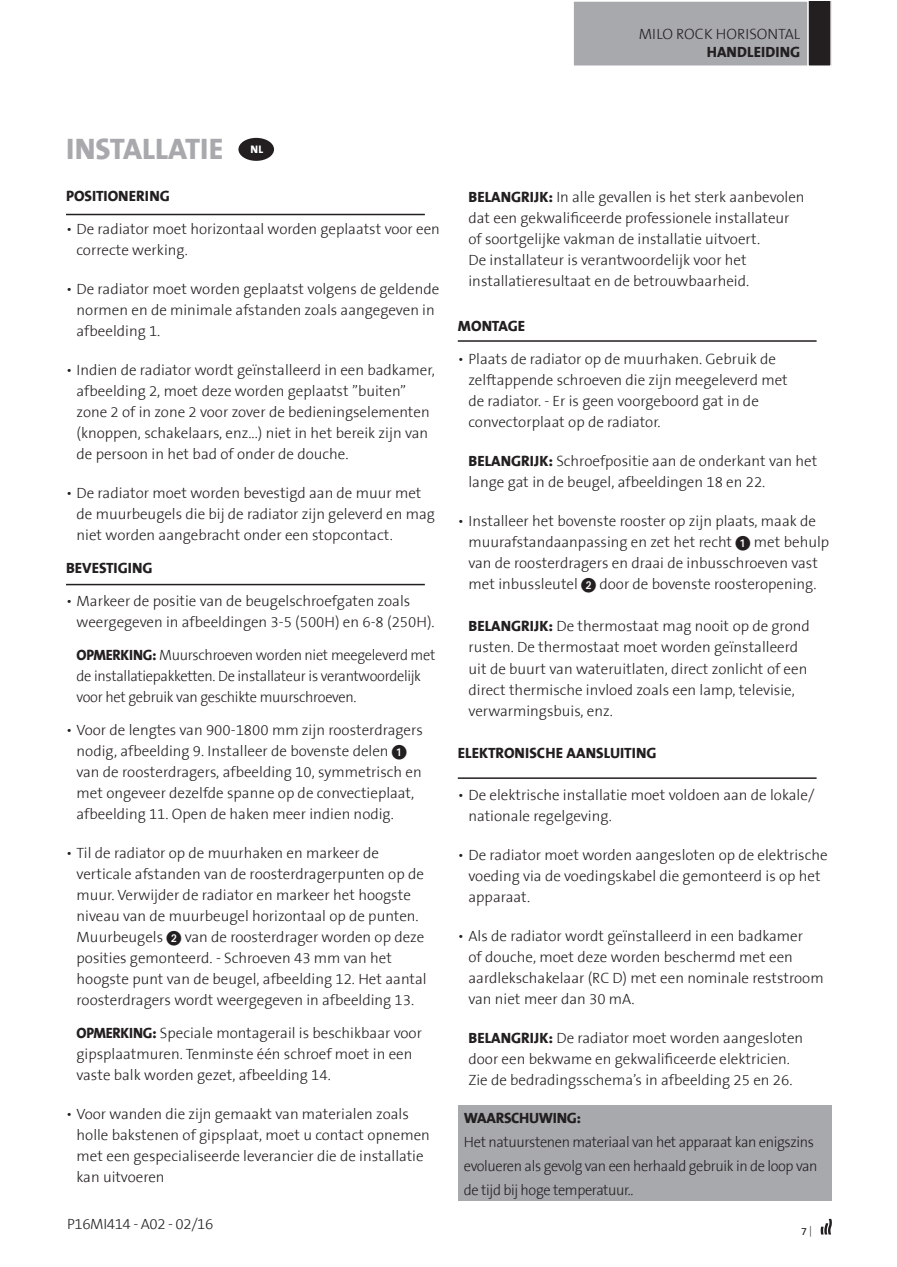
<style>
.page{position:relative;width:897px;height:1267px;background:#fff}
.page>*{position:absolute;margin:0;border:0;box-sizing:border-box;transform-origin:0 0}
.t1{font:800 30px "The Sans B8";color:#a8a9ad}
.t2{font:300 15px/21px "The Sans B3";color:#231f20}
.t3{font:300 15px/21px "The Sans B3";letter-spacing:-.02em;color:#231f20;scale:.96 1}
.t4{font:300 15px/24px "The Sans B3";letter-spacing:-.025em;color:#231f20;scale:.96 1}
.t5{font:800 15px "The Sans B8";color:#231f20}
.t6{font:300 15px "The Sans B3";letter-spacing:-.025em;color:#231f20}
.t7{font:800 15px "The Sans B8";letter-spacing:-.025em;color:#231f20}
.t8{font:800 11.1px "The Sans B8";color:#fff}
.t9{font:10.5px "The Sans B5 Plain";color:#231f20}
.s1{font-family:"The Sans B8";font-weight:800}
.s2{font-family:"The Sans B3";font-weight:300}
</style>
<div class="page">
<svg style="left:573px;top:2px;width:259px;height:64px;background:#9e9fa3"></svg>
<div style="left:458px;top:1105px;width:373px;height:95px;background:#a8a9ad"></div>
<hr style="left:66px;top:214px;width:359px;height:1px;background:#231f20">
<hr style="left:66px;top:584px;width:359px;height:1px;background:#231f20">
<hr style="left:457px;top:777px;width:359px;height:1px;background:#231f20">
<hr style="left:457px;top:340px;width:359px;height:2px;background:#231f20">
<svg style="left:820px;top:1218px;width:11px;height:16px"></svg>
<div style="left:238px;top:138px;width:36px;height:23px;background:#231f20;border-radius:50%"></div>
<p class="t2" style="left:638px;top:24px;width:163px">MILO ROCK HORISONTAL</p>
<p class="t5" style="left:706px;top:44px;width:95px">HANDLEIDING</p>
<h1 class="t1" style="left:66px;top:133px;width:159px">INSTALLATIE</h1>
<p class="t5" style="left:66px;top:188px;width:105px">POSITIONERING</p>
<p class="t2" style="left:76px;top:219px;width:365px;text-indent:-10px">• De radiator moet horizontaal worden geplaatst voor een correcte werking.</p>
<p class="t2" style="left:76px;top:279px;width:364px;text-indent:-10px">• De radiator moet worden geplaatst volgens de geldende normen en de minimale afstanden zoals aangegeven in afbeelding 1.</p>
<p class="t2" style="left:76px;top:360px;width:360px;text-indent:-10px">• Indien de radiator wordt geïnstalleerd in een badkamer, afbeelding 2, moet deze worden geplaatst ”buiten” zone 2 of in zone 2 voor zover de bedieningselementen (knoppen, schakelaars, enz...) niet in het bereik zijn van de persoon in het bad of onder de douche.</p>
<p class="t2" style="left:76px;top:483px;width:360px;text-indent:-10px">• De radiator moet worden bevestigd aan de muur met de muurbeugels die bij de radiator zijn geleverd en mag niet worden aangebracht onder een stopcontact.</p>
<p class="t5" style="left:66px;top:560px;width:88px">BEVESTIGING</p>
<p class="t2" style="left:76px;top:591px;width:359px;text-indent:-10px">• Markeer de positie van de beugelschroefgaten zoals weergegeven in afbeeldingen 3-5 (500H) en 6-8 (250H).</p>
<p class="t3" style="left:76px;top:645px;width:375px"><span class="s1">OPMERKING:</span> Muurschroeven worden niet meegeleverd met de installatiepakketten. De installateur is verantwoordelijk voor het gebruik van geschikte muurschroeven.</p>
<p class="t2" style="left:76px;top:720px;width:348px;text-indent:-10px">• Voor de lengtes van 900-1800 mm zijn roosterdragers nodig, afbeelding 9. Installeer de bovenste delen<br>van de roosterdragers, afbeelding 10, symmetrisch en met ongeveer dezelfde spanne op de convectieplaat, afbeelding 11. Open de haken meer indien nodig.</p>
<p class="t2" style="left:76px;top:843px;width:349px;text-indent:-10px">• Til de radiator op de muurhaken en markeer de verticale afstanden van de roosterdragerpunten op de muur. Verwijder de radiator en markeer het hoogste niveau van de muurbeugel horizontaal op de punten.<br>Muurbeugels</p>
<p class="t8" style="left:250px;top:144px;width:14px">NL</p>
<p class="t2" style="left:76px;top:927px;width:351px;text-indent:108px">van de roosterdrager worden op deze posities gemonteerd. - Schroeven 43 mm van het hoogste punt van de beugel, afbeelding 12. Het aantal roosterdragers wordt weergegeven in afbeelding 13.</p>
<p class="t2" style="left:76px;top:1023px;width:347px"><span class="s1">OPMERKING:</span> Speciale montagerail is beschikbaar voor gipsplaatmuren. Tenminste één schroef moet in een vaste balk worden gezet, afbeelding 14.</p>
<p class="t2" style="left:76px;top:1104px;width:355px;text-indent:-10px">• Voor wanden die zijn gemaakt van materialen zoals holle bakstenen of gipsplaat, moet u contact opnemen met een gespecialiseerde leverancier die de installatie kan uitvoeren</p>
<p class="t6" style="left:67px;top:1215px;width:148px">P16MI414 - A02 - 02/16</p>
<p class="t2" style="left:468px;top:187px;width:337px"><span class="s1">BELANGRIJK:</span> In alle gevallen is het sterk aanbevolen dat een gekwalificeerde professionele installateur of soortgelijke vakman de installatie uitvoert.<br>De installateur is verantwoordelijk voor het installatieresultaat en de betrouwbaarheid.</p>
<p class="t5" style="left:458px;top:318px;width:69px">MONTAGE</p>
<p class="t2" style="left:468px;top:349px;width:321px;text-indent:-11px">• Plaats de radiator op de muurhaken. Gebruik de zelftappende schroeven die zijn meegeleverd met de radiator. - Er is geen voorgeboord gat in de convectorplaat op de radiator.</p>
<p class="t2" style="left:468px;top:451px;width:350px"><span class="s1">BELANGRIJK:</span> Schroefpositie aan de onderkant van het lange gat in de beugel, afbeeldingen 18 en 22.</p>
<p class="t2" style="left:468px;top:511px;width:349px;text-indent:-11px">• Installeer het bovenste rooster op zijn plaats, maak de muurafstandaanpassing en zet het recht</p>
<p class="t2" style="left:468px;top:532px;width:362px;text-indent:285px">met behulp van de roosterdragers en draai de inbusschroeven vast met inbussleutel</p>
<p class="t2" style="left:599px;top:574px;width:219px">door de bovenste roosteropening.</p>
<p class="t2" style="left:468px;top:616px;width:343px"><span class="s1">BELANGRIJK:</span> De thermostaat mag nooit op de grond rusten. De thermostaat moet worden geïnstalleerd uit de buurt van wateruitlaten, direct zonlicht of een direct thermische invloed zoals een lamp, televisie, verwarmingsbuis, enz.</p>
<p class="t5" style="left:458px;top:744px;width:200px">ELEKTRONISCHE AANSLUITING</p>
<p class="t2" style="left:468px;top:784px;width:347px;text-indent:-11px">• De elektrische installatie moet voldoen aan de lokale/ nationale regelgeving.</p>
<p class="t2" style="left:468px;top:844px;width:360px;text-indent:-11px">• De radiator moet worden aangesloten op de elektrische voeding via de voedingskabel die gemonteerd is op het apparaat.</p>
<p class="t2" style="left:468px;top:925px;width:356px;text-indent:-11px">• Als de radiator wordt geïnstalleerd in een badkamer<br>of douche, moet deze worden beschermd met een aardlekschakelaar (RC D) met een nominale reststroom van niet meer dan 30 mA.</p>
<p class="t2" style="left:468px;top:1027px;width:336px"><span class="s1">BELANGRIJK:</span> De radiator moet worden aangesloten door een bekwame en gekwalificeerde elektricien.<br>Zie de bedradingsschema’s in afbeelding 25 en 26.</p>
<p class="t7" style="left:464px;top:1109px;width:119px">WAARSCHUWING:</p>
<p class="t4" style="left:464px;top:1130px;width:370px">Het natuurstenen materiaal van het apparaat kan enigszins evolueren als gevolg van een herhaald gebruik in de loop van de tijd bij hoge temperatuur..</p>
<p class="t9" style="left:801px;top:1225px;width:13px">7<span class="s2">|</span></p>
</div>
